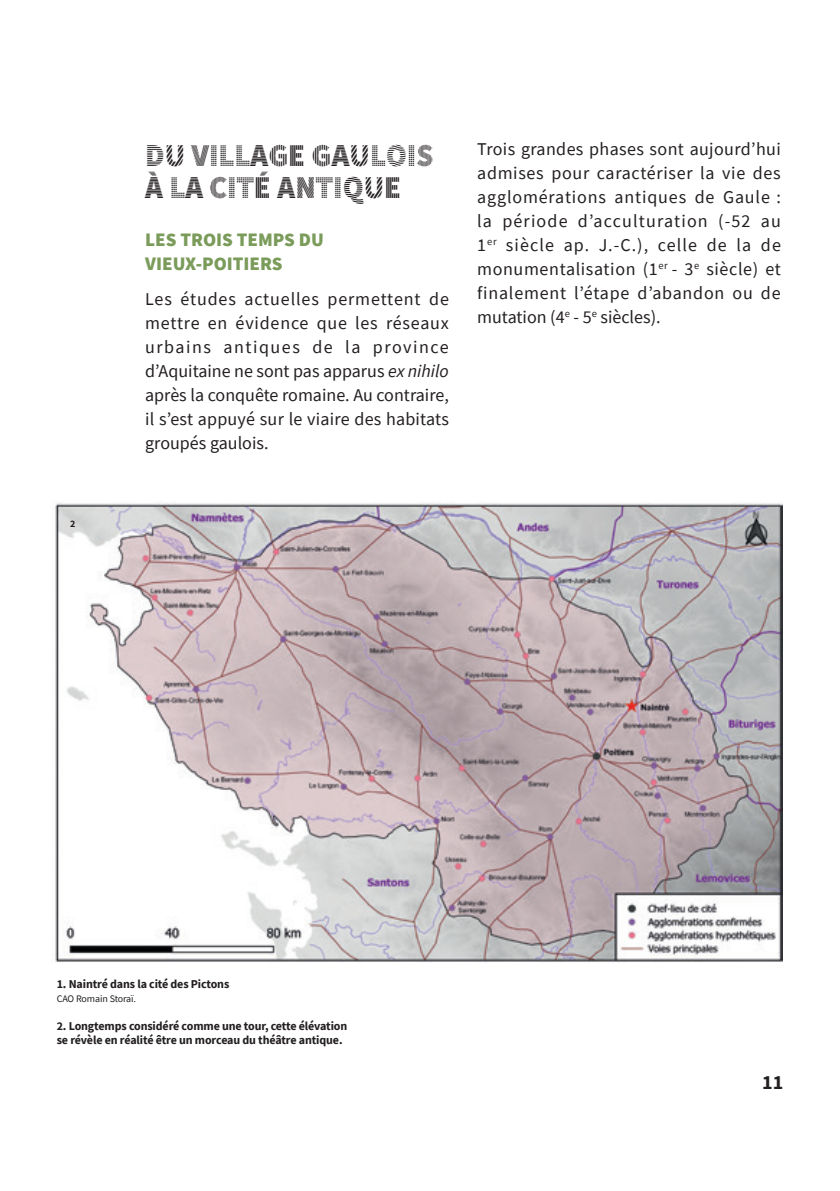
<style>
.page{position:relative;width:840px;height:1191px;background:#fff}
.page>*{position:absolute;margin:0;border:0;box-sizing:border-box;transform-origin:0 0}
.t1{font:900 32px/32px "Source Sans Pro DISPLAYV2";color:#231f20;scale:.95 1}
.t2{font:700 20px "Source Sans Pro";color:#231f20}
.t3{font:900 19px/24px "Source Sans Pro";color:#7a9b5a}
.t4{font:18px/24px "Source Sans Pro";letter-spacing:.01em;color:#231f20;text-align:justify}
.t5{font:700 12px/14px "Source Sans Pro";letter-spacing:-.01em;color:#231f20}
.t6{font:10px "Source Sans Pro";letter-spacing:-.01em;color:#231f20}
.t7{font:700 10px "Source Sans Pro";color:#231f20}
.s1{font-style:italic}
</style>
<div class="page">
<img style="left:55px;top:503px;width:726px;height:459px">
<p class="t7" style="left:70px;top:517px;width:7px">2</p>
<h1 class="t1" style="left:145px;top:140px;width:305px">DU VILLAGE GAULOIS<br>À LA CITÉ ANTIQUE</h1>
<p class="t3" style="left:145px;top:227px;width:180px">LES TROIS TEMPS DU<br>VIEUX-POITIERS</p>
<p class="t4" style="left:145px;top:287px;width:305px">Les études actuelles permettent de mettre en évidence que les réseaux urbains antiques de la province d’Aquitaine ne sont pas apparus <span class="s1">ex nihilo </span>après la conquête romaine. Au contraire, il s’est appuyé sur le viaire des habitats groupés gaulois.</p>
<p class="t4" style="left:477px;top:137px;width:305px">Trois grandes phases sont aujourd’hui admises pour caractériser la vie des agglomérations antiques de Gaule : la période d’acculturation (-52 au 1<sup>er</sup> siècle ap. J.-C.), celle de la de monumentalisation (1<sup>er</sup> - 3<sup>e</sup> siècle) et finalement l’étape d’abandon ou de mutation (4<sup>e</sup> - 5<sup>e</sup> siècles).</p>
<p class="t5" style="left:57px;top:977px;width:174px">1. Naintré dans la cité des Pictons</p>
<p class="t6" style="left:57px;top:992px;width:81px">CAO Romain Storaï.</p>
<p class="t5" style="left:57px;top:1019px;width:292px">2. Longtemps considéré comme une tour, cette élévation se révèle en réalité être un morceau du théâtre antique.</p>
<p class="t2" style="left:761px;top:1068px;width:23px">11</p>
</div>
